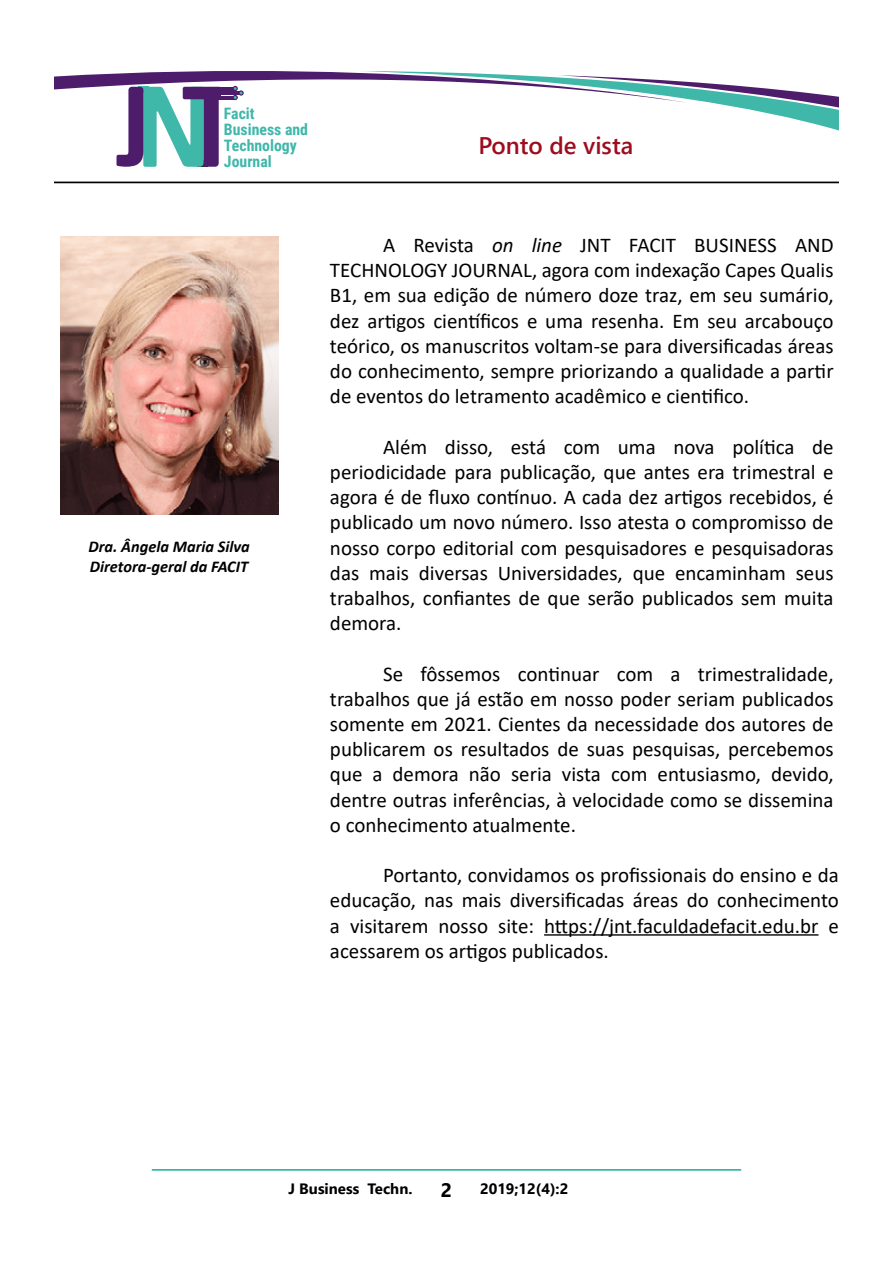
<style>
.page{position:relative;width:893px;height:1263px;background:#fff}
.page>*{position:absolute;margin:0;border:0;box-sizing:border-box;transform-origin:0 0}
.t1{font:600 24px "Segoe UI";color:#9d0d1e}
.t2{font:21px/25.2px "Calibri";color:#000;text-align:justify}
.t3{font:700 19.5px "Segoe UI";color:#000}
.t4{font:italic 700 16.5px/19.8px "Calibri";color:#000}
.t5{font:700 15.75px/16px "Roboto Condensed";color:#3fb7a9}
.t6{font:700 15px "Segoe UI";color:#000}
.s1{font-style:italic}
</style>
<div class="page">
<hr style="left:152px;top:1169px;width:589px;height:2px;background:#33b6a8">
<svg style="left:55px;top:71px;width:783px;height:96px"></svg>
<hr style="left:544px;top:934px;width:274px;height:2px;background:#000">
<hr style="left:54px;top:182px;width:785px;height:1px;background:#000">
<img style="left:60px;top:236px;width:218px;height:278px">
<p class="t5" style="left:224px;top:104px;width:86px">Facit<br>Business and<br>Technology<br>Journal</p>
<p class="t1" style="left:478px;top:122px;width:156px">Ponto de vista</p>
<p class="t4" style="left:88px;top:536px;width:163px">Dra. Ângela Maria Silva<br>Diretora-geral da FACIT</p>
<p class="t2" style="left:330px;top:232px;width:505px;text-indent:53px">A Revista <span class="s1">on line</span> JNT FACIT BUSINESS AND TECHNOLOGY JOURNAL, agora com indexação Capes Qualis B1, em sua edição de número doze traz, em seu sumário, dez artigos científicos e uma resenha. Em seu arcabouço teórico, os manuscritos voltam-se para diversificadas áreas do conhecimento, sempre priorizando a qualidade a partir de eventos do letramento acadêmico e cientifico.</p>
<p class="t2" style="left:330px;top:434px;width:505px;text-indent:53px">Além disso, está com uma nova política de periodicidade para publicação, que antes era trimestral e agora é de fluxo contínuo. A cada dez artigos recebidos, é publicado um novo número. Isso atesta o compromisso de nosso corpo editorial com pesquisadores e pesquisadoras das mais diversas Universidades, que encaminham seus trabalhos, confiantes de que serão publicados sem muita demora.</p>
<p class="t2" style="left:330px;top:660px;width:505px;text-indent:53px">Se fôssemos continuar com a trimestralidade, trabalhos que já estão em nosso poder seriam publicados somente em 2021. Cientes da necessidade dos autores de publicarem os resultados de suas pesquisas, percebemos que a demora não seria vista com entusiasmo, devido, dentre outras inferências, à velocidade como se dissemina o conhecimento atualmente.</p>
<p class="t2" style="left:330px;top:862px;width:510px;text-indent:53px">Portanto, convidamos os profissionais do ensino e da educação, nas mais diversificadas áreas do conhecimento a visitarem nosso site: https://jnt.faculdadefacit.edu.br e acessarem os artigos publicados.</p>
<p class="t6" style="left:288px;top:1174px;width:125px">J Business Techn.</p>
<p class="t3" style="left:441px;top:1172px;width:13px">2</p>
<p class="t6" style="left:480px;top:1174px;width:90px">2019;12(4):2</p>
</div>
